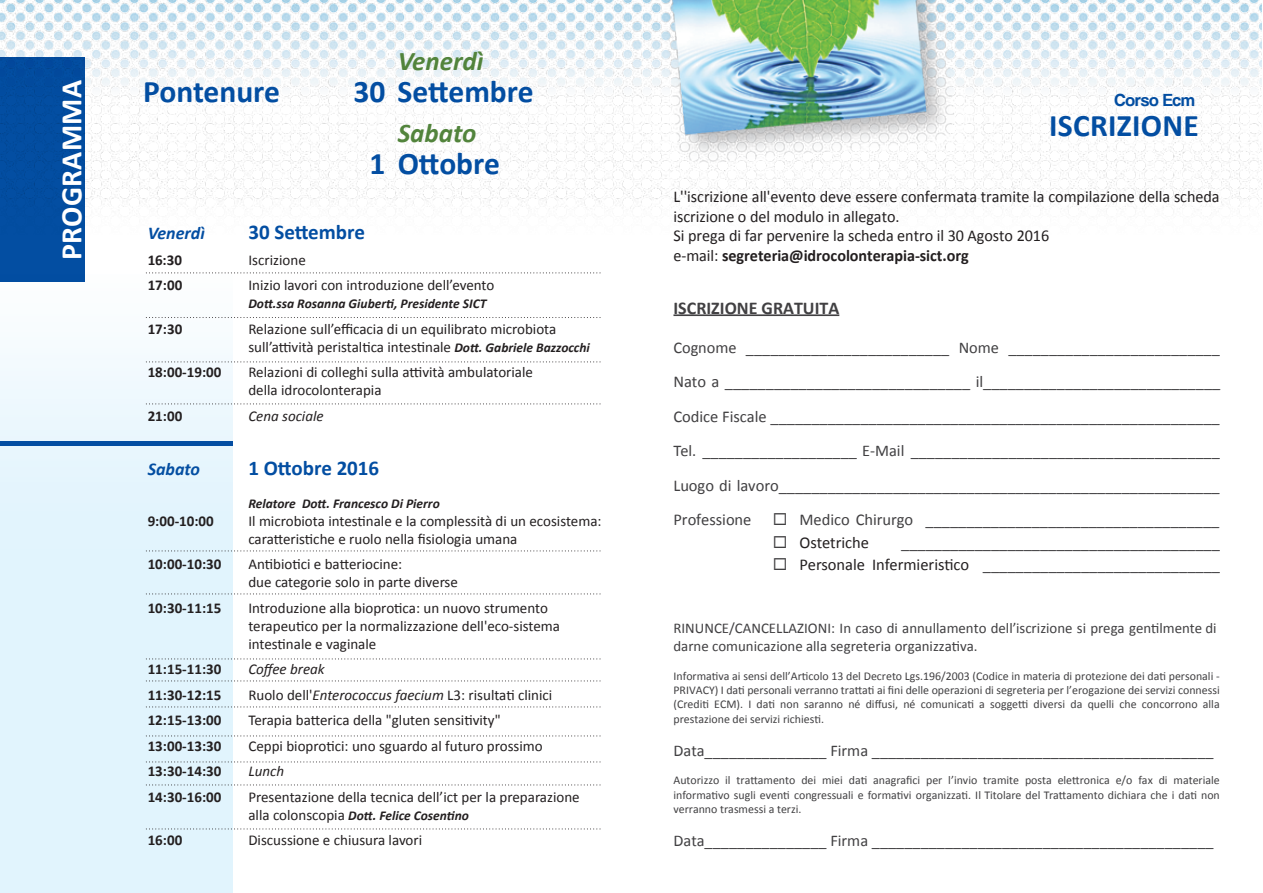
<style>
.page{position:relative;width:1263px;height:893px;background:#fff}
.page>*{position:absolute;margin:0;border:0;box-sizing:border-box;transform-origin:0 0}
.t1{font:700 31.5px "Calibri";color:#034ea2}
.t2{font:700 30px "Calibri";letter-spacing:.01em;color:#fff}
.t3{font:italic 700 27px "Calibri";color:#52843c}
.t4{font:700 21px "Calibri";color:#034ea2}
.t5{font:700 18px "Calibri";color:#414042}
.t6{font:italic 700 18px "Calibri";color:#034ea2}
.t7{font:18px "Coolvetica Rg";color:#034ea2}
.t8{font:16.5px/34.5px "Calibri";letter-spacing:-.005em;color:#414042}
.t9{font:16.5px/19.8px "Calibri";letter-spacing:-.005em;color:#231f20}
.t10{font:16.35px "Calibri";color:#414042}
.t11{font:15px/18px "Calibri";color:#231f20}
.t12{font:700 15px "Calibri";color:#231f20}
.t13{font:italic 15px "Calibri";color:#231f20}
.t14{font:14.85px/17.9px "Calibri";color:#414042}
.t15{font:italic 700 13.5px "Calibri";color:#231f20}
.t16{font:11.85px/14.2px "Calibri";color:#414042;text-align:justify}
.s1{font-weight:700;font-style:italic;font-size:13.5px}
.s2{font-style:italic}
.s3{font-weight:400;font-style:normal;font-size:15px}
.s4{font-weight:700}
.s5{color:#231f20}
</style>
<div class="page">
<div style="left:0;top:246px;width:233px;height:647px;background:linear-gradient(to bottom,#f3fafe,#daf1fc)"></div>
<img style="left:0;top:0;width:1262px;height:285px">
<svg style="left:85px;top:107px;width:1177px;height:167px"></svg>
<div style="left:0;top:57px;width:85px;height:224px;background:#034ea2"></div>
<hr style="left:673px;top:314px;width:166px;height:2px;background:#414042">
<div style="left:0;top:441px;width:233px;height:5px;background:#034ea2"></div>
<svg style="left:146px;top:273px;width:456px;height:1px"></svg>
<svg style="left:146px;top:362px;width:455px;height:1px"></svg>
<svg style="left:146px;top:404px;width:455px;height:1px"></svg>
<svg style="left:146px;top:551px;width:455px;height:1px"></svg>
<svg style="left:146px;top:594px;width:455px;height:1px"></svg>
<svg style="left:146px;top:659px;width:455px;height:1px"></svg>
<svg style="left:146px;top:681px;width:455px;height:1px"></svg>
<svg style="left:146px;top:707px;width:455px;height:1px"></svg>
<svg style="left:146px;top:736px;width:455px;height:1px"></svg>
<svg style="left:146px;top:762px;width:455px;height:1px"></svg>
<svg style="left:146px;top:785px;width:455px;height:1px"></svg>
<svg style="left:146px;top:829px;width:455px;height:1px"></svg>
<svg style="left:146px;top:317px;width:455px;height:1px"></svg>
<h2 class="t2" style="left:53px;top:260px;width:182px;rotate:-90deg">PROGRAMMA</h2>
<h3 class="t3" style="left:398px;top:50px;width:87px">Venerdì</h3>
<h1 class="t1" style="left:143px;top:72px;width:138px">Pontenure</h1>
<h1 class="t1" style="left:354px;top:72px;width:181px">30 Settembre</h1>
<h3 class="t3" style="left:398px;top:122px;width:80px">Sabato</h3>
<h1 class="t1" style="left:369px;top:144px;width:132px">1 Ottobre</h1>
<p class="t6" style="left:148px;top:226px;width:59px">Venerdì</p>
<h3 class="t4" style="left:248px;top:219px;width:118px">30 Settembre</h3>
<p class="t12" style="left:148px;top:250px;width:36px">16:30</p>
<p class="t11" style="left:248px;top:251px;width:59px">Iscrizione</p>
<p class="t12" style="left:148px;top:276px;width:36px">17:00</p>
<p class="t11" style="left:248px;top:276px;width:247px">Inizio lavori con introduzione dell’evento</p>
<p class="t15" style="left:248px;top:298px;width:240px">Dott.ssa Rosanna Giuberti, Presidente SICT</p>
<p class="t12" style="left:148px;top:319px;width:36px">17:30</p>
<p class="t11" style="left:248px;top:320px;width:343px">Relazione sull’efficacia di un equilibrato microbiota sull’attività peristaltica intestinale <span class="s1">Dott. Gabriele Bazzocchi</span></p>
<p class="t12" style="left:148px;top:363px;width:75px">18:00-19:00</p>
<p class="t11" style="left:248px;top:363px;width:286px">Relazioni di colleghi sulla attività ambulatoriale della idrocolonterapia</p>
<p class="t12" style="left:148px;top:406px;width:36px">21:00</p>
<p class="t13" style="left:248px;top:406px;width:77px">Cena sociale</p>
<p class="t6" style="left:148px;top:461px;width:54px">Sabato</p>
<h3 class="t4" style="left:248px;top:455px;width:132px">1 Ottobre 2016</h3>
<p class="t15" style="left:248px;top:498px;width:193px">Relatore Dott. Francesco Di Pierro</p>
<p class="t12" style="left:148px;top:511px;width:68px">9:00-10:00</p>
<p class="t11" style="left:248px;top:512px;width:355px">Il microbiota intestinale e la complessità di un ecosistema: caratteristiche e ruolo nella fisiologia umana</p>
<p class="t12" style="left:148px;top:555px;width:75px">10:00-10:30</p>
<p class="t11" style="left:248px;top:555px;width:211px">Antibiotici e batteriocine:<br>due categorie solo in parte diverse</p>
<p class="t12" style="left:148px;top:598px;width:75px">10:30-11:15</p>
<p class="t11" style="left:248px;top:599px;width:313px">Introduzione alla bioprotica: un nuovo strumento terapeutico per la normalizzazione dell'eco-sistema intestinale e vaginale</p>
<p class="t12" style="left:148px;top:660px;width:75px">11:15-11:30</p>
<p class="t13" style="left:248px;top:660px;width:78px">Coffee break</p>
<p class="t12" style="left:148px;top:685px;width:75px">11:30-12:15</p>
<p class="t11" style="left:248px;top:686px;width:305px">Ruolo dell'<span class="s2">Enterococcus faecium</span> L3: risultati clinici</p>
<p class="t12" style="left:148px;top:711px;width:75px">12:15-13:00</p>
<p class="t11" style="left:248px;top:711px;width:254px">Terapia batterica della "gluten sensitivity"</p>
<p class="t12" style="left:148px;top:736px;width:75px">13:00-13:30</p>
<p class="t11" style="left:248px;top:737px;width:296px">Ceppi bioprotici: uno sguardo al futuro prossimo</p>
<p class="t12" style="left:148px;top:762px;width:75px">13:30-14:30</p>
<p class="t13" style="left:248px;top:762px;width:37px">Lunch</p>
<p class="t12" style="left:148px;top:787px;width:75px">14:30-16:00</p>
<p class="t11" style="left:248px;top:788px;width:333px">Presentazione della tecnica dell’ict per la preparazione</p>
<p class="t15" style="left:248px;top:810px;width:222px"><span class="s3">alla colonscopia</span> Dott. Felice Cosentino</p>
<p class="t12" style="left:148px;top:831px;width:36px">16:00</p>
<p class="t11" style="left:248px;top:831px;width:175px">Discussione e chiusura lavori</p>
<p class="t7" style="left:1115px;top:89px;width:82px">Corso Ecm</p>
<h1 class="t1" style="left:1049px;top:106px;width:151px">ISCRIZIONE</h1>
<p class="t9" style="left:673px;top:186px;width:548px">L''iscrizione all'evento deve essere confermata tramite la compilazione della scheda iscrizione o del modulo in allegato.<br>Si prega di far pervenire la scheda entro il 30 Agosto 2016<br>e-mail: <span class="s4">segreteria@idrocolonterapia-sict.org</span></p>
<p class="t5" style="left:673px;top:297px;width:167px">ISCRIZIONE GRATUITA</p>
<p class="t10" style="left:673px;top:337px;width:548px">Cognome _________________________ Nome __________________________</p>
<p class="t8" style="left:673px;top:364px;width:548px">Nato a ______________________________ il_____________________________<br>Codice Fiscale _______________________________________________________</p>
<p class="t10" style="left:673px;top:441px;width:548px">Tel. ___________________ E-Mail ______________________________________</p>
<p class="t8" style="left:673px;top:468px;width:548px">Luogo di lavoro______________________________________________________<br>Professione</p>
<p class="t8" style="left:800px;top:502px;width:421px">Medico Chirurgo ____________________________________</p>
<p class="t9" style="left:799px;top:532px;width:71px">Ostetriche</p>
<p class="t8" style="left:799px;top:531px;width:422px;line-height:22.5px;text-align:right">_______________________________________<br><span class="s5">Personale Infermieristico</span> _____________________________</p>
<p class="t14" style="left:673px;top:619px;width:545px">RINUNCE/CANCELLAZIONI: In caso di annullamento dell’iscrizione si prega gentilmente di darne comunicazione alla segreteria organizzativa.</p>
<p class="t16" style="left:673px;top:669px;width:548px">Informativa ai sensi dell’Articolo 13 del Decreto Lgs.196/2003 (Codice in materia di protezione dei dati personali - PRIVACY) I dati personali verranno trattati ai fini delle operazioni di segreteria per l’erogazione dei servizi connessi (Crediti ECM). I dati non saranno né diffusi, né comunicati a soggetti diversi da quelli che concorrono alla prestazione dei servizi richiesti.</p>
<p class="t10" style="left:673px;top:740px;width:542px">Data_______________ Firma __________________________________________</p>
<p class="t16" style="left:673px;top:773px;width:548px">Autorizzo il trattamento dei miei dati anagrafici per l’invio tramite posta elettronica e/o fax di materiale informativo sugli eventi congressuali e formativi organizzati. Il Titolare del Trattamento dichiara che i dati non verranno trasmessi a terzi.</p>
<p class="t10" style="left:673px;top:830px;width:542px">Data_______________ Firma __________________________________________</p>
</div>
